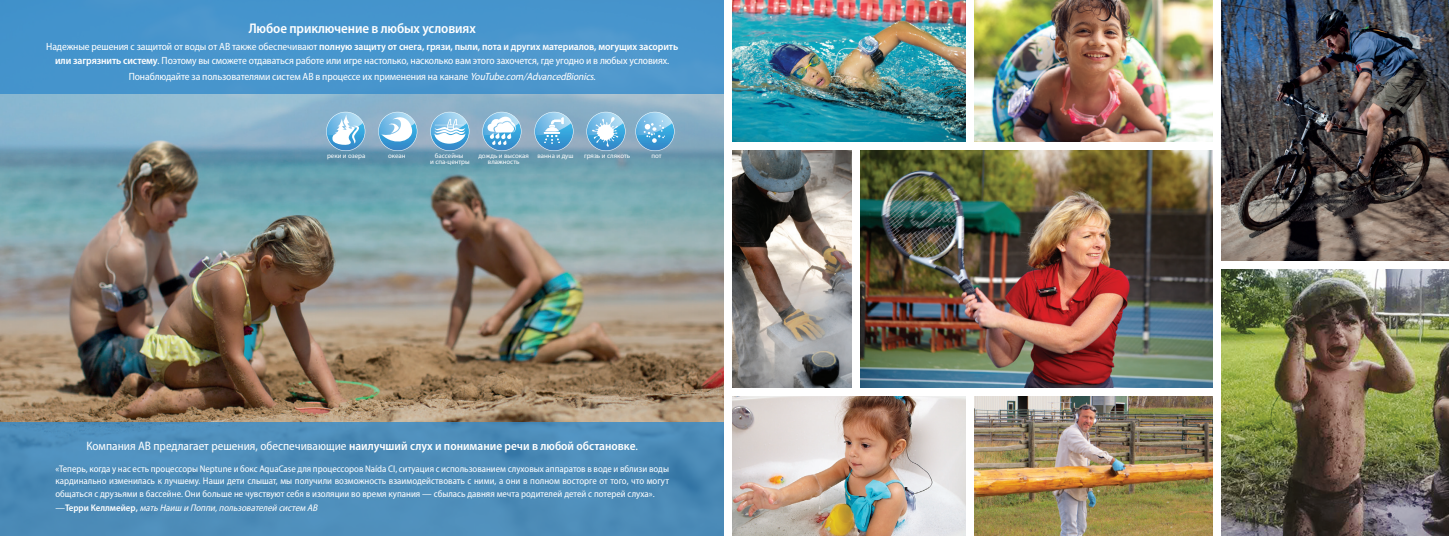
<style>
.page{position:relative;width:1449px;height:536px;background:#fff}
.page>*{position:absolute;margin:0;border:0;box-sizing:border-box;transform-origin:0 0}
.t1{font:600 semi-condensed 14px "Myriad Pro";letter-spacing:-.01em;color:#fff}
.t2{font:semi-condensed 12.25px "Myriad Pro";color:#fff}
.t3{font:semi-condensed 10.5px/14px "Myriad Pro";letter-spacing:-.01em;color:#fff;text-align:center}
.t4{font:semi-condensed 9.62px/12.2px "Myriad Pro";color:#fff;text-align:justify}
.t5{font:italic semi-condensed 9.62px "Myriad Pro";color:#fff}
.t6{font:6.83px/5.3px "Myriad Pro";color:#fff;text-align:center}
.s1{font-weight:600}
.s2{font-style:italic}
.s3{font-style:normal}
.s4{font-weight:600;font-style:normal}
</style>
<div class="page">
<img style="left:0;top:93px;width:724px;height:329px">
<div style="left:0;top:0;width:726px;height:93px;background:#4795cd"></div>
<div style="left:0;top:422px;width:726px;height:114px;background:#4d8cb9"></div>
<img style="left:732px;top:150px;width:120px;height:237px">
<img style="left:860px;top:150px;width:353px;height:237px">
<img style="left:1221px;top:269px;width:228px;height:267px">
<img style="left:732px;top:396px;width:481px;height:140px">
<img style="left:974px;top:0;width:239px;height:142px">
<img style="left:732px;top:0;width:234px;height:142px">
<img style="left:1221px;top:0;width:228px;height:261px">
<div style="left:724px;top:0;width:8px;height:536px;background:#fff"></div>
<div style="left:966px;top:389px;width:8px;height:147px;background:#fff"></div>
<svg style="left:635px;top:112px;width:40px;height:39px;background:#76b5db"></svg>
<svg style="left:586px;top:112px;width:40px;height:39px;background:#8abede"></svg>
<svg style="left:534px;top:112px;width:40px;height:39px;background:#7cb7db"></svg>
<svg style="left:482px;top:112px;width:39px;height:39px"></svg>
<svg style="left:378px;top:112px;width:39px;height:39px"></svg>
<svg style="left:326px;top:112px;width:39px;height:39px"></svg>
<svg style="left:430px;top:112px;width:39px;height:39px"></svg>
<h1 class="t1" style="left:249px;top:20px;width:229px">Любое приключение в любых условиях</h1>
<p class="t3" style="left:46px;top:39px;width:634px">Надежные решения с защитой от воды от AB также обеспечивают <span class="s1">полную защиту от снега, грязи, пыли, пота и других материалов, могущих засорить или загрязнить систему</span>. Поэтому вы сможете отдаваться работе или игре настолько, насколько вам этого захочется, где угодно и в любых условиях.</p>
<p class="t3" style="left:129px;top:69px;width:469px">Понаблюдайте за пользователями систем AB в процессе их применения на канале <span class="s2">YouTube.com/AdvancedBionics</span>.</p>
<p class="t6" style="left:435px;top:153px;width:30px">бассейны</p>
<p class="t6" style="left:537px;top:153px;width:38px">ванна и душ</p>
<p class="t6" style="left:584px;top:153px;width:48px">грязь и слякоть</p>
<p class="t6" style="left:651px;top:153px;width:12px">пот</p>
<p class="t6" style="left:430px;top:159px;width:41px">и спа-центры</p>
<p class="t6" style="left:327px;top:153px;width:40px">реки и озера</p>
<p class="t6" style="left:388px;top:153px;width:19px">океан</p>
<p class="t6" style="left:478px;top:153px;width:52px">дождь и высокая влажность</p>
<p class="t2" style="left:86px;top:438px;width:553px">Компания AB предлагает решения, обеспечивающие <span class="s1">наилучший слух и понимание речи в любой обстановке</span>.</p>
<p class="t4" style="left:55px;top:463px;width:615px">«Теперь, когда у нас есть процессоры Neptune и бокс AquaCase для процессоров Naída CI, ситуация с использованием слуховых аппаратов в воде и вблизи воды кардинально изменилась к лучшему. Наши дети слышат, мы получили возможность взаимодействовать с ними, а они в полном восторге от того, что могут общаться с друзьями в бассейне. Они больше не чувствуют себя в изоляции во время купания — сбылась давняя мечта родителей детей с потерей слуха».</p>
<p class="t5" style="left:55px;top:502px;width:266px"><span class="s3">—</span> <span class="s4">Те р р и К е л л м е й е р ,</span> мать Наиш и Поппи,пользователей систем AB</p>
</div>
